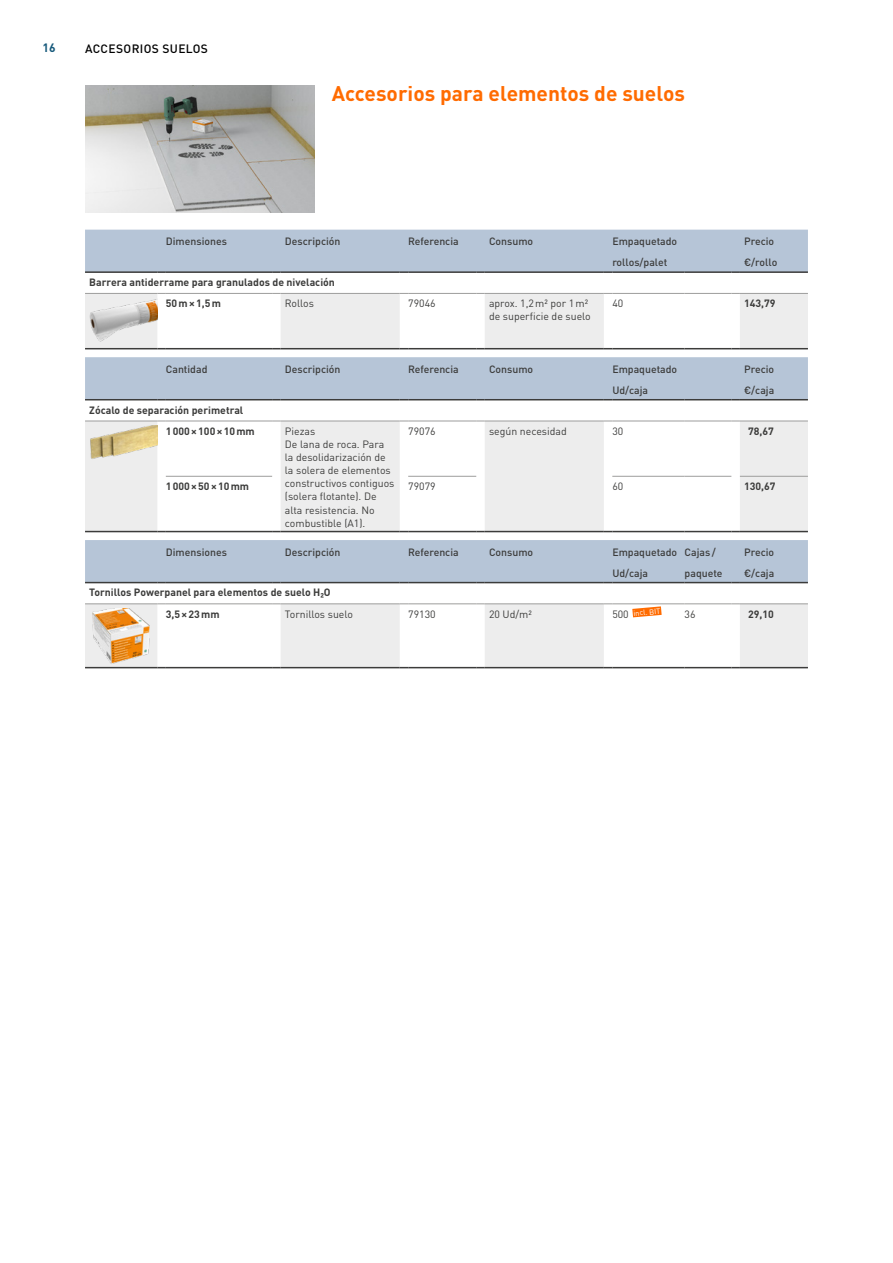
<style>
.page{position:relative;width:893px;height:1263px;background:#fff}
.page>*{position:absolute;margin:0;border:0;box-sizing:border-box;transform-origin:0 0}
.t1{font:700 21px "DIN Pro";color:#ff6b00}
.t2{font:500 12px "DIN Pro";letter-spacing:.03em;color:#000}
.t3{font:700 12px "DIN Pro";color:#16597b}
.t4{font:10.5px/13.2px "DIN Pro";color:#3c3c3b}
.t5{font:500 10.5px "DIN Pro";color:#3c3c3b}
.t6{font:700 10.5px/21.3px "DIN Pro";color:#3c3c3b}
.t7{font:7.5px "DIN Pro";color:#fff}
</style>
<div class="page">
<div style="left:85px;top:230px;width:723px;height:41px;background:#b6c5d7"></div>
<svg style="left:85px;top:294px;width:723px;height:373px"></svg>
<hr style="left:85px;top:271px;width:72px;height:2px;background:#3c3c3b">
<svg style="left:157px;top:271px;width:9px;height:2px"></svg>
<hr style="left:166px;top:271px;width:106px;height:2px;background:#3c3c3b">
<svg style="left:272px;top:271px;width:9px;height:2px"></svg>
<hr style="left:281px;top:271px;width:119px;height:2px;background:#3c3c3b">
<svg style="left:400px;top:271px;width:8px;height:2px"></svg>
<hr style="left:408px;top:271px;width:68px;height:2px;background:#3c3c3b">
<svg style="left:476px;top:271px;width:9px;height:2px"></svg>
<hr style="left:485px;top:271px;width:119px;height:2px;background:#3c3c3b">
<svg style="left:604px;top:271px;width:8px;height:2px"></svg>
<hr style="left:612px;top:271px;width:73px;height:2px;background:#3c3c3b">
<hr style="left:685px;top:271px;width:46px;height:2px;background:#3c3c3b">
<svg style="left:731px;top:271px;width:9px;height:2px"></svg>
<hr style="left:740px;top:271px;width:68px;height:2px;background:#3c3c3b">
<hr style="left:166px;top:399px;width:106px;height:1px;background:#3c3c3b">
<hr style="left:281px;top:399px;width:119px;height:1px;background:#3c3c3b">
<hr style="left:408px;top:399px;width:68px;height:1px;background:#3c3c3b">
<hr style="left:485px;top:399px;width:119px;height:1px;background:#3c3c3b">
<hr style="left:612px;top:399px;width:73px;height:1px;background:#3c3c3b">
<hr style="left:685px;top:399px;width:46px;height:1px;background:#3c3c3b">
<hr style="left:740px;top:399px;width:68px;height:1px;background:#3c3c3b">
<hr style="left:281px;top:582px;width:119px;height:1px;background:#3c3c3b">
<hr style="left:408px;top:582px;width:68px;height:1px;background:#3c3c3b">
<hr style="left:485px;top:582px;width:119px;height:1px;background:#3c3c3b">
<hr style="left:612px;top:582px;width:73px;height:1px;background:#3c3c3b">
<hr style="left:685px;top:582px;width:46px;height:1px;background:#3c3c3b">
<hr style="left:740px;top:582px;width:68px;height:1px;background:#3c3c3b">
<hr style="left:85px;top:348px;width:72px;height:1px;background:#3c3c3b">
<hr style="left:166px;top:348px;width:106px;height:1px;background:#3c3c3b">
<hr style="left:281px;top:348px;width:119px;height:1px;background:#3c3c3b">
<hr style="left:408px;top:348px;width:68px;height:1px;background:#3c3c3b">
<hr style="left:612px;top:348px;width:73px;height:1px;background:#3c3c3b">
<hr style="left:685px;top:348px;width:46px;height:1px;background:#3c3c3b">
<hr style="left:740px;top:348px;width:68px;height:1px;background:#3c3c3b">
<hr style="left:166px;top:582px;width:106px;height:1px;background:#3c3c3b">
<hr style="left:85px;top:399px;width:72px;height:1px;background:#3c3c3b">
<hr style="left:85px;top:582px;width:72px;height:1px;background:#3c3c3b">
<hr style="left:85px;top:603px;width:72px;height:1px;background:#9d9d9c">
<hr style="left:281px;top:603px;width:119px;height:1px;background:#9d9d9c">
<hr style="left:740px;top:603px;width:68px;height:1px;background:#9d9d9c">
<hr style="left:408px;top:603px;width:68px;height:1px;background:#9d9d9c">
<hr style="left:612px;top:603px;width:73px;height:1px;background:#9d9d9c">
<hr style="left:685px;top:603px;width:46px;height:1px;background:#9d9d9c">
<hr style="left:166px;top:603px;width:106px;height:1px;background:#9d9d9c">
<hr style="left:166px;top:531px;width:106px;height:1px;background:#3c3c3b">
<hr style="left:408px;top:531px;width:68px;height:1px;background:#3c3c3b">
<hr style="left:612px;top:531px;width:73px;height:1px;background:#3c3c3b">
<hr style="left:685px;top:531px;width:46px;height:1px;background:#3c3c3b">
<hr style="left:740px;top:531px;width:68px;height:1px;background:#3c3c3b">
<hr style="left:85px;top:667px;width:72px;height:1px;background:#3c3c3b">
<hr style="left:166px;top:667px;width:106px;height:1px;background:#3c3c3b">
<hr style="left:281px;top:667px;width:119px;height:1px;background:#3c3c3b">
<hr style="left:408px;top:667px;width:68px;height:1px;background:#3c3c3b">
<hr style="left:612px;top:667px;width:73px;height:1px;background:#3c3c3b">
<hr style="left:685px;top:667px;width:46px;height:1px;background:#3c3c3b">
<hr style="left:740px;top:667px;width:68px;height:1px;background:#3c3c3b">
<hr style="left:85px;top:293px;width:72px;height:1px;background:#9d9d9c">
<hr style="left:166px;top:293px;width:106px;height:1px;background:#9d9d9c">
<hr style="left:281px;top:293px;width:119px;height:1px;background:#9d9d9c">
<hr style="left:408px;top:293px;width:68px;height:1px;background:#9d9d9c">
<hr style="left:612px;top:293px;width:73px;height:1px;background:#9d9d9c">
<hr style="left:685px;top:293px;width:46px;height:1px;background:#9d9d9c">
<hr style="left:740px;top:293px;width:68px;height:1px;background:#9d9d9c">
<hr style="left:485px;top:603px;width:119px;height:1px;background:#9d9d9c">
<hr style="left:485px;top:667px;width:119px;height:1px;background:#3c3c3b">
<hr style="left:485px;top:293px;width:119px;height:1px;background:#9d9d9c">
<hr style="left:485px;top:348px;width:119px;height:1px;background:#3c3c3b">
<hr style="left:740px;top:421px;width:68px;height:1px;background:#9d9d9c">
<hr style="left:740px;top:476px;width:68px;height:1px;background:#9d9d9c">
<hr style="left:166px;top:421px;width:106px;height:1px;background:#9d9d9c">
<hr style="left:166px;top:476px;width:106px;height:1px;background:#9d9d9c">
<hr style="left:408px;top:421px;width:68px;height:1px;background:#9d9d9c">
<hr style="left:408px;top:476px;width:68px;height:1px;background:#9d9d9c">
<hr style="left:612px;top:421px;width:73px;height:1px;background:#9d9d9c">
<hr style="left:685px;top:421px;width:46px;height:1px;background:#9d9d9c">
<hr style="left:612px;top:476px;width:73px;height:1px;background:#9d9d9c">
<hr style="left:685px;top:476px;width:46px;height:1px;background:#9d9d9c">
<hr style="left:85px;top:421px;width:72px;height:1px;background:#9d9d9c">
<hr style="left:85px;top:531px;width:72px;height:1px;background:#3c3c3b">
<hr style="left:485px;top:421px;width:119px;height:1px;background:#9d9d9c">
<hr style="left:485px;top:531px;width:119px;height:1px;background:#3c3c3b">
<hr style="left:281px;top:421px;width:119px;height:1px;background:#9d9d9c">
<hr style="left:281px;top:531px;width:119px;height:1px;background:#3c3c3b">
<img style="left:89px;top:298px;width:68px;height:47px">
<img style="left:89px;top:425px;width:68px;height:35px">
<img style="left:89px;top:608px;width:67px;height:56px">
<img style="left:85px;top:85px;width:230px;height:128px">
<svg style="left:632px;top:606px;width:30px;height:11px"></svg>
<p class="t3" style="left:43px;top:37px;width:15px">16</p>
<p class="t2" style="left:85px;top:39px;width:124px">ACCESORIOS SUELOS</p>
<h1 class="t1" style="left:332px;top:76px;width:355px">Accesorios para elementos de suelos</h1>
<p class="t5" style="left:166px;top:233px;width:63px">Dimensiones</p>
<p class="t5" style="left:285px;top:233px;width:57px">Descripción</p>
<p class="t5" style="left:408px;top:233px;width:52px">Referencia</p>
<p class="t5" style="left:489px;top:233px;width:46px">Consumo</p>
<p class="t5" style="left:612px;top:233px;width:66px">Empaquetado</p>
<p class="t5" style="left:744px;top:233px;width:32px">Precio</p>
<p class="t5" style="left:612px;top:254px;width:57px">rollos/palet</p>
<p class="t5" style="left:744px;top:254px;width:35px">€/rollo</p>
<p class="t6" style="left:166px;top:270px;width:171px;text-indent:-77px">Barrera antiderrame para granulados de nivelación<br>50m×1,5m</p>
<p class="t4" style="left:285px;top:296px;width:30px">Rollos</p>
<p class="t4" style="left:408px;top:296px;width:29px">79046</p>
<p class="t4" style="left:489px;top:296px;width:103px">aprox. 1,2m² por 1m² de superficie de suelo</p>
<p class="t4" style="left:612px;top:296px;width:12px">40</p>
<p class="t6" style="left:744px;top:292px;width:33px">143,79</p>
<p class="t5" style="left:166px;top:360px;width:43px">Cantidad</p>
<p class="t5" style="left:285px;top:360px;width:57px">Descripción</p>
<p class="t5" style="left:408px;top:360px;width:52px">Referencia</p>
<p class="t5" style="left:489px;top:360px;width:46px">Consumo</p>
<p class="t5" style="left:612px;top:360px;width:66px">Empaquetado</p>
<p class="t5" style="left:744px;top:360px;width:32px">Precio</p>
<p class="t5" style="left:612px;top:382px;width:37px">Ud/caja</p>
<p class="t5" style="left:744px;top:382px;width:32px">€/caja</p>
<p class="t6" style="left:166px;top:398px;width:90px;text-indent:-77px">Zócalo de separación perimetral<br>1000×100×10mm</p>
<p class="t4" style="left:285px;top:423px;width:111px">Piezas<br>De lana de roca. Para la desolidarización de la solera de elementos constructivos contiguos (solera flotante). De alta resistencia. No combustible (A1).</p>
<p class="t4" style="left:408px;top:423px;width:29px">79076</p>
<p class="t4" style="left:489px;top:423px;width:79px">según necesidad</p>
<p class="t4" style="left:612px;top:423px;width:12px">30</p>
<p class="t6" style="left:748px;top:419px;width:27px">78,67</p>
<p class="t6" style="left:166px;top:474px;width:85px">1000×50×10mm</p>
<p class="t4" style="left:408px;top:479px;width:29px">79079</p>
<p class="t4" style="left:612px;top:479px;width:12px">60</p>
<p class="t6" style="left:744px;top:474px;width:33px">130,67</p>
<p class="t5" style="left:166px;top:543px;width:63px">Dimensiones</p>
<p class="t5" style="left:285px;top:543px;width:57px">Descripción</p>
<p class="t5" style="left:408px;top:543px;width:52px">Referencia</p>
<p class="t5" style="left:489px;top:543px;width:46px">Consumo</p>
<p class="t5" style="left:612px;top:543px;width:105px">Empaquetado Cajas /</p>
<p class="t5" style="left:744px;top:543px;width:32px">Precio</p>
<p class="t5" style="left:612px;top:564px;width:37px">Ud/caja</p>
<p class="t5" style="left:685px;top:564px;width:39px">paquete</p>
<p class="t5" style="left:744px;top:564px;width:32px">€/caja</p>
<p class="t6" style="left:166px;top:581px;width:166px;text-indent:-77px">Tornillos Powerpanel para elementos de suelo H₂O<br>3,5×23mm</p>
<p class="t7" style="left:633px;top:607px;width:29px;rotate:-5deg">incl. BIT</p>
<p class="t4" style="left:285px;top:606px;width:70px">Tornillos suelo</p>
<p class="t4" style="left:408px;top:606px;width:29px">79130</p>
<p class="t4" style="left:489px;top:606px;width:44px">20 Ud/m²</p>
<p class="t4" style="left:612px;top:606px;width:18px">500</p>
<p class="t4" style="left:685px;top:606px;width:12px">36</p>
<p class="t6" style="left:748px;top:602px;width:27px">29,10</p>
</div>
